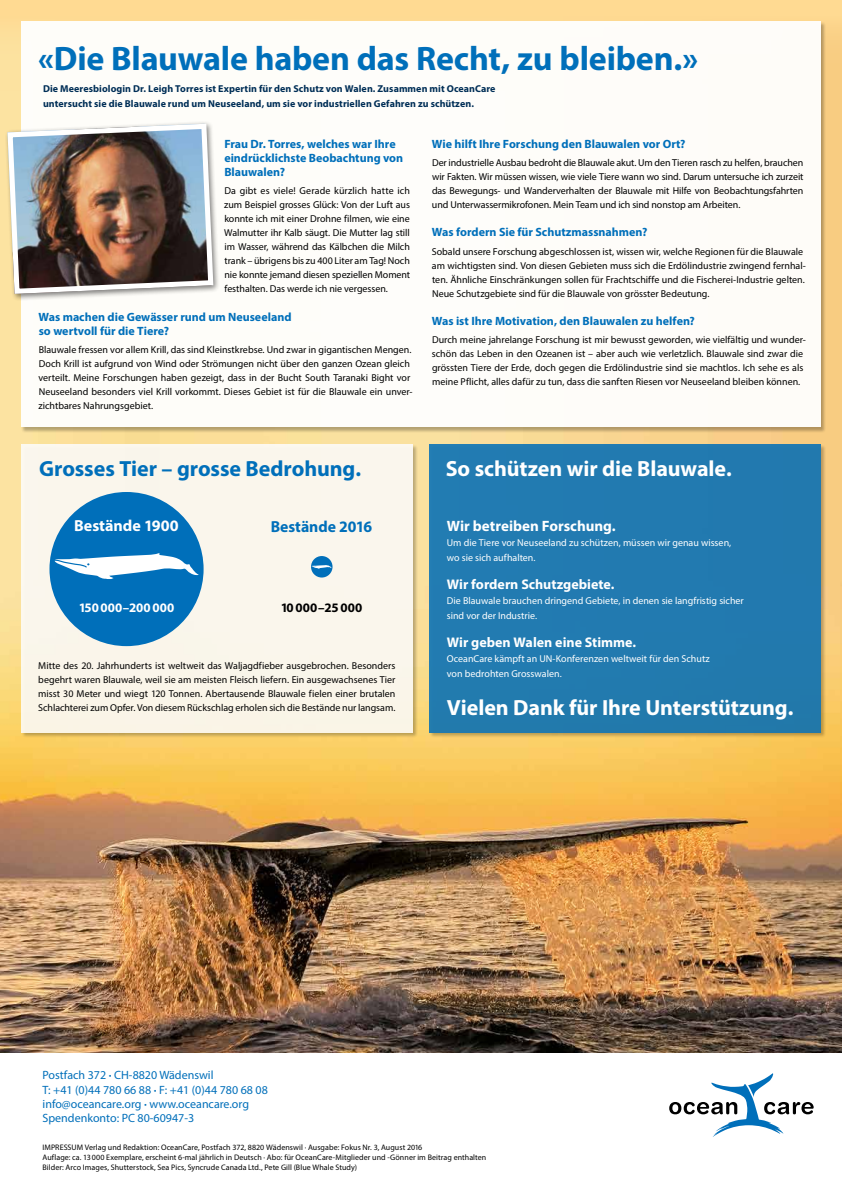
<style>
.page{position:relative;width:842px;height:1191px;background:#fff}
.page>*{position:absolute;margin:0;border:0;box-sizing:border-box;transform-origin:0 0}
.t1{font:700 34px "Myriad Pro";letter-spacing:-.005em;color:#006fba}
.t2{font:700 22px "Myriad Pro";letter-spacing:-.005em;color:#fff}
.t3{font:700 22px "Myriad Pro";letter-spacing:-.005em;color:#006fba}
.t4{font:700 16px "Myriad Pro";letter-spacing:-.005em;color:#006fba}
.t5{font:700 16px "Myriad Pro";color:#fff}
.t6{font:700 15px "Myriad Pro";color:#fff}
.t7{font:700 14px "Myriad Pro";color:#fff}
.t8{font:700 13px "Myriad Pro";letter-spacing:.01em;color:#fff}
.t9{font:700 13px "Myriad Pro";letter-spacing:.01em;color:#000}
.t10{font:700 12px/14px "Myriad Pro";color:#006fba}
.t11{font:12px/14.4px "Myriad Pro";color:#006fba}
.t12{font:10px/14px "Myriad Pro";color:#000;text-align:justify}
.t13{font:10px/15px "Myriad Pro";color:#fff}
.t14{font:700 10px/15px "Myriad Pro";letter-spacing:.005em;color:#002e56}
.t15{font:8px/9.6px "Myriad Pro";letter-spacing:.005em;color:#000}
.s1{font-weight:600}
</style>
<div class="page">
<img style="left:0;top:0;width:842px;height:1053px">
<svg style="left:669px;top:1073px;width:145px;height:64px"></svg>
<div style="left:21px;top:21px;width:806px;height:412px;background:#000;opacity:.3"></div>
<div style="left:21px;top:21px;width:800px;height:406px;background:#fff"></div>
<div style="left:4px;top:121px;width:216px;height:180px;background:#000;opacity:.5"></div>
<img style="left:5px;top:121px;width:211px;height:175px">
<div style="left:429px;top:444px;width:398px;height:294px;background:#000;opacity:.3"></div>
<div style="left:429px;top:444px;width:392px;height:288px;background:#227ab0"></div>
<div style="left:21px;top:444px;width:397px;height:294px;background:#000;opacity:.3"></div>
<div style="left:21px;top:444px;width:391px;height:288px;background:#faf6ec"></div>
<div style="left:311px;top:556px;width:21px;height:21px;background:#006fba;border-radius:50%"></div>
<svg style="left:311px;top:565px;width:21px;height:3px"></svg>
<div style="left:49px;top:492px;width:155px;height:154px;background:#006fba;border-radius:50%"></div>
<svg style="left:55px;top:553px;width:144px;height:26px"></svg>
<h1 class="t1" style="left:38px;top:36px;width:661px">«Die Blauwale haben das Recht, zu bleiben.»</h1>
<p class="t14" style="left:43px;top:81px;width:454px">Die Meeresbiologin Dr. Leigh Torres ist Expertin für den Schutz von Walen. Zusammen mit OceanCare untersucht sie die Blauwale rund um Neuseeland, um sie vor industriellen Gefahren zu schützen.</p>
<p class="t10" style="left:224px;top:137px;width:180px">Frau Dr. Torres, welches war Ihre eindrücklichste Beobachtung von<br>Blauwalen?</p>
<p class="t12" style="left:224px;top:184px;width:187px">Da gibt es viele! Gerade kürzlich hatte ich zum Beispiel grosses Glück: Von der Luft aus konnte ich mit einer Drohne filmen, wie eine Walmutter ihr Kalb säugt. Die Mutter lag still im Wasser, während das Kälbchen die Milch trank – übrigens bis zu 400 Liter am Tag! Noch nie konnte jemand diesen speziellen Moment festhalten. Das werde ich nie vergessen.</p>
<p class="t10" style="left:38px;top:309px;width:255px">Was machen die Gewässer rund um Neuseeland so wertvoll für die Tiere?</p>
<p class="t12" style="left:38px;top:342px;width:375px;text-align:left">Blauwale fressen vor allem Krill, das sind Kleinstkrebse. Und zwar in gigantischen Mengen.<br>Doch Krill ist aufgrund von Wind oder Strömungen nicht über den ganzen Ozean gleich verteilt. Meine Forschungen haben gezeigt, dass in der Bucht South Taranaki Bight vor Neuseeland besonders viel Krill vorkommt. Dieses Gebiet ist für die Blauwale ein unver&shy;zichtbares Nahrungsgebiet.</p>
<p class="t10" style="left:432px;top:137px;width:255px">Wie hilft Ihre Forschung den Blauwalen vor Ort?</p>
<p class="t12" style="left:432px;top:156px;width:373px">Der industrielle Ausbau bedroht die Blauwale akut. Um den Tieren rasch zu helfen, brauchen wir Fakten. Wir müssen wissen, wie viele Tiere wann wo sind. Darum untersuche ich zurzeit das Bewegungs- und Wanderverhalten der Blauwale mit Hilfe von Beobachtungsfahrten und Unterwassermikrofonen. Mein Team und ich sind nonstop am Arbeiten.</p>
<p class="t10" style="left:432px;top:225px;width:217px">Was fordern Sie für Schutzmassnahmen?</p>
<p class="t12" style="left:432px;top:244px;width:376px;text-align:left">Sobald unsere Forschung abgeschlossen ist, wissen wir, welche Regionen für die Blauwale am wichtigsten sind. Von diesen Gebieten muss sich die Erdölindustrie zwingend fernhal&shy;ten. Ähnliche Einschränkungen sollen für Frachtschiffe und die Fischerei-Industrie gelten.<br>Neue Schutzgebiete sind für die Blauwale von grösster Bedeutung.</p>
<p class="t10" style="left:432px;top:313px;width:265px">Was ist Ihre Motivation, den Blauwalen zu helfen?</p>
<p class="t12" style="left:432px;top:333px;width:375px;text-align:left">Durch meine jahrelange Forschung ist mir bewusst geworden, wie vielfältig und wunder&shy;schön das Leben in den Ozeanen ist – aber auch wie verletzlich. Blauwale sind zwar die grössten Tiere der Erde, doch gegen die Erdölindustrie sind sie machtlos. Ich sehe es als meine Pflicht, alles dafür zu tun, dass die sanften Riesen vor Neuseeland bleiben können.</p>
<h2 class="t3" style="left:39px;top:454px;width:323px">Grosses Tier – grosse Bedrohung.</h2>
<h3 class="t4" style="left:271px;top:516px;width:103px">Bestände 2016</h3>
<h3 class="t5" style="left:74px;top:515px;width:106px">Bestände 1900</h3>
<h3 class="t8" style="left:79px;top:599px;width:97px">150000–200000</h3>
<h3 class="t9" style="left:281px;top:599px;width:83px">10000–25000</h3>
<p class="t12" style="left:38px;top:658px;width:359px">Mitte des 20. Jahrhunderts ist weltweit das Waljagdfieber ausgebrochen. Besonders begehrt waren Blauwale, weil sie am meisten Fleisch liefern. Ein ausgewachsenes Tier misst 30 Meter und wiegt 120 Tonnen. Abertausende Blauwale fielen einer brutalen Schlachterei zum Opfer. Von diesem Rückschlag erholen sich die Bestände nur langsam.</p>
<h2 class="t2" style="left:446px;top:454px;width:287px">So schützen wir die Blauwale.</h2>
<h3 class="t6" style="left:447px;top:516px;width:170px">Wir betreiben Forschung.</h3>
<p class="t13" style="left:447px;top:535px;width:286px">Um die Tiere vor Neuseeland zu schützen, müssen wir genau wissen, wo sie sich aufhalten.</p>
<h3 class="t7" style="left:447px;top:575px;width:169px">Wir fordern Schutzgebiete.</h3>
<p class="t13" style="left:447px;top:593px;width:298px">Die Blauwale brauchen dringend Gebiete, in denen sie langfristig sicher sind vor der Industrie.</p>
<h3 class="t7" style="left:447px;top:633px;width:191px">Wir geben Walen eine Stimme.</h3>
<p class="t13" style="left:447px;top:651px;width:264px">OceanCare kämpft an UN-Konferenzen weltweit für den Schutz von bedrohten Grosswalen.</p>
<h2 class="t2" style="left:447px;top:693px;width:348px">Vielen Dank für Ihre Unterstützung.</h2>
<p class="t11" style="left:43px;top:1067px;width:227px">Postfach 372 <span class="s1">·</span> CH-8820 Wädenswil<br>T: +41 (0)44 780 66 88 <span class="s1">·</span> F: +41 (0)44 780 68 08 info@oceancare.org <span class="s1">·</span> www.oceancare.org Spendenkonto: PC 80-60947-3</p>
<p class="t15" style="left:43px;top:1142px;width:445px">IMPRESSUM Verlag und Redaktion: OceanCare, Postfach 372, 8820 Wädenswil · Ausgabe: Fokus Nr. 3, August 2016<br>Auflage: ca. 13000 Exemplare, erscheint 6-mal jährlich in Deutsch · Abo: für OceanCare-Mitglieder und -Gönner im Beitrag enthalten<br>Bilder: Arco Images, Shutterstock, Sea Pics, Syncrude Canada Ltd., Pete Gill (Blue Whale Study)</p>
</div>
